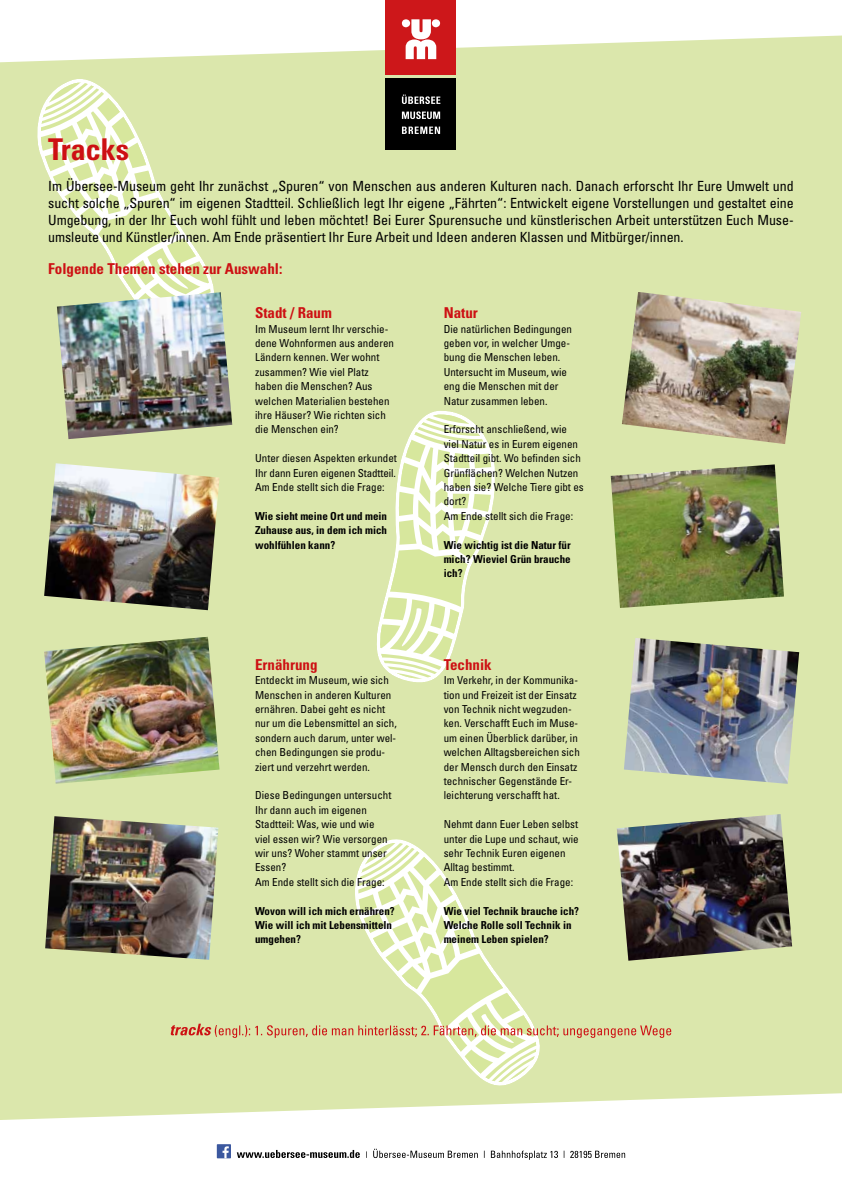
<style>
.page{position:relative;width:842px;height:1191px;background:#dbe7ac}
.page>*{position:absolute;margin:0;border:0;box-sizing:border-box;transform-origin:0 0}
.t1{font:700 condensed 30px "Univers";color:#cd1013}
.t2{font:700 condensed 15px "Univers";color:#cd1013}
.t3{font:condensed 14px/16.8px "Univers";letter-spacing:-.005em;color:#000;text-align:justify}
.t4{font:condensed 11px/14.4px "Univers";color:#000}
.t5{font:700 condensed 11px/14.4px "Univers";color:#000;text-align:justify}
</style>
<div class="page">
<svg style="left:355px;top:839px;width:185px;height:247px"></svg>
<svg style="left:377px;top:411px;width:118px;height:272px"></svg>
<svg style="left:37px;top:79px;width:177px;height:213px"></svg>
<svg style="left:0;top:0;width:842px;height:62px;fill:#fff"></svg>
<svg style="left:0;top:1093px;width:842px;height:98px;background:#f9fbf2"></svg>
<div style="left:217px;top:1144px;width:14px;height:14px;background:#3b589f"></div>
<svg style="left:223px;top:1146px;width:6px;height:12px"></svg>
<svg style="left:237px;top:1148px;width:388px;height:11px;background:#c9c9c9"></svg>
<div style="left:386px;top:0;width:70px;height:75px;background:#cd171a"></div>
<svg style="left:402px;top:19px;width:38px;height:40px"></svg>
<div style="left:386px;top:78px;width:70px;height:72px;background:#000"></div>
<svg style="left:402px;top:95px;width:38px;height:9px"></svg>
<svg style="left:402px;top:111px;width:38px;height:8px"></svg>
<svg style="left:402px;top:127px;width:38px;height:7px"></svg>
<img style="left:57px;top:292px;width:175px;height:147px">
<svg style="left:171px;top:1023px;width:500px;height:14px"></svg>
<img style="left:44px;top:463px;width:175px;height:147px">
<img style="left:622px;top:292px;width:179px;height:152px">
<img style="left:611px;top:464px;width:173px;height:144px">
<img style="left:44px;top:637px;width:176px;height:147px">
<img style="left:45px;top:816px;width:173px;height:143px">
<img style="left:624px;top:638px;width:175px;height:146px">
<img style="left:617px;top:814px;width:175px;height:146px">
<h1 class="t1" style="left:48px;top:131px;width:83px">Tracks</h1>
<p class="t3" style="left:48px;top:178px;width:747px">Im Übersee-Museum geht Ihr zunächst „Spuren“ von Menschen aus anderen Kulturen nach. Danach erforscht Ihr Eure Umwelt und sucht solche „Spuren“ im eigenen Stadtteil. Schließlich legt Ihr eigene „Fährten“: Entwickelt eigene Vorstellungen und gestaltet eine Umgebung, in der Ihr Euch wohl fühlt und leben möchtet! Bei Eurer Spurensuche und künstlerischen Arbeit unterstützen Euch Muse&shy;umsleute und Künstler/innen. Am Ende präsentiert Ihr Eure Arbeit und Ideen anderen Klassen und Mitbürger/innen.</p>
<h2 class="t2" style="left:48px;top:259px;width:236px">Folgende Themen stehen zur Auswahl:</h2>
<h2 class="t2" style="left:444px;top:304px;width:36px">Natur</h2>
<p class="t4" style="left:444px;top:321px;width:130px">Die natürlichen Bedingungen geben vor, in welcher Umge&shy;bung die Menschen leben.<br>Untersucht im Museum, wie eng die Menschen mit der<br>Natur zusammen leben.</p>
<p class="t4" style="left:444px;top:422px;width:142px">Erforscht anschließend, wie viel Natur es in Eurem eigenen<br>Stadtteil gibt. Wo befinden sich<br>Grünflächen? Welchen Nutzen haben sie? Welche Tiere gibt es dort?<br>Am Ende stellt sich die Frage:</p>
<p class="t5" style="left:444px;top:537px;width:129px">Wie wichtig ist die Natur für mich? Wieviel Grün brauche ich?</p>
<h2 class="t2" style="left:255px;top:304px;width:78px">Stadt / Raum</h2>
<p class="t4" style="left:255px;top:321px;width:140px">Im Museum lernt Ihr verschie&shy;dene Wohnformen aus anderen<br>Ländern kennen. Wer wohnt zusammen? Wie viel Platz haben die Menschen? Aus welchen Materialien bestehen ihre Häuser? Wie richten sich die Menschen ein?</p>
<p class="t4" style="left:255px;top:451px;width:143px;text-align:justify">Unter diesen Aspekten erkundet Ihr dann Euren eigenen Stadtteil.<br>Am Ende stellt sich die Frage:</p>
<p class="t5" style="left:255px;top:508px;width:133px">Wie sieht meine Ort und mein Zuhause aus, in dem ich mich wohlfühlen kann?</p>
<h2 class="t2" style="left:255px;top:655px;width:64px">Ernährung</h2>
<p class="t4" style="left:255px;top:673px;width:143px">Entdeckt im Museum, wie sich<br>Menschen in anderen Kulturen ernähren. Dabei geht es nicht nur um die Lebensmittel an sich, sondern auch darum, unter wel&shy;chen Bedingungen sie produ&shy;ziert und verzehrt werden.</p>
<p class="t4" style="left:255px;top:788px;width:138px">Diese Bedingungen untersucht<br>Ihr dann auch im eigenen<br>Stadtteil: Was, wie und wie viel essen wir? Wie versorgen wir uns? Woher stammt unser<br>Essen?<br>Am Ende stellt sich die Frage:</p>
<p class="t5" style="left:255px;top:903px;width:141px;text-align:left">Wovon will ich mich ernähren?<br>Wie will ich mit Lebensmitteln umgehen?</p>
<h2 class="t2" style="left:444px;top:655px;width:50px">Technik</h2>
<p class="t4" style="left:444px;top:673px;width:138px">Im Verkehr, in der Kommunika&shy;tion und Freizeit ist der Einsatz von Technik nicht wegzuden&shy;ken. Verschafft Euch im Muse&shy;um einen Überblick darüber, in welchen Alltagsbereichen sich der Mensch durch den Einsatz technischer Gegenstände Er&shy;leichterung verschafft hat.</p>
<p class="t4" style="left:444px;top:817px;width:137px">Nehmt dann Euer Leben selbst unter die Lupe und schaut, wie sehr Technik Euren eigenen<br>Alltag bestimmt.<br>Am Ende stellt sich die Frage:</p>
<p class="t5" style="left:444px;top:903px;width:137px;text-align:left">Wie viel Technik brauche ich?<br>Welche Rolle soll Technik in meinem Leben spielen?</p>
</div>
